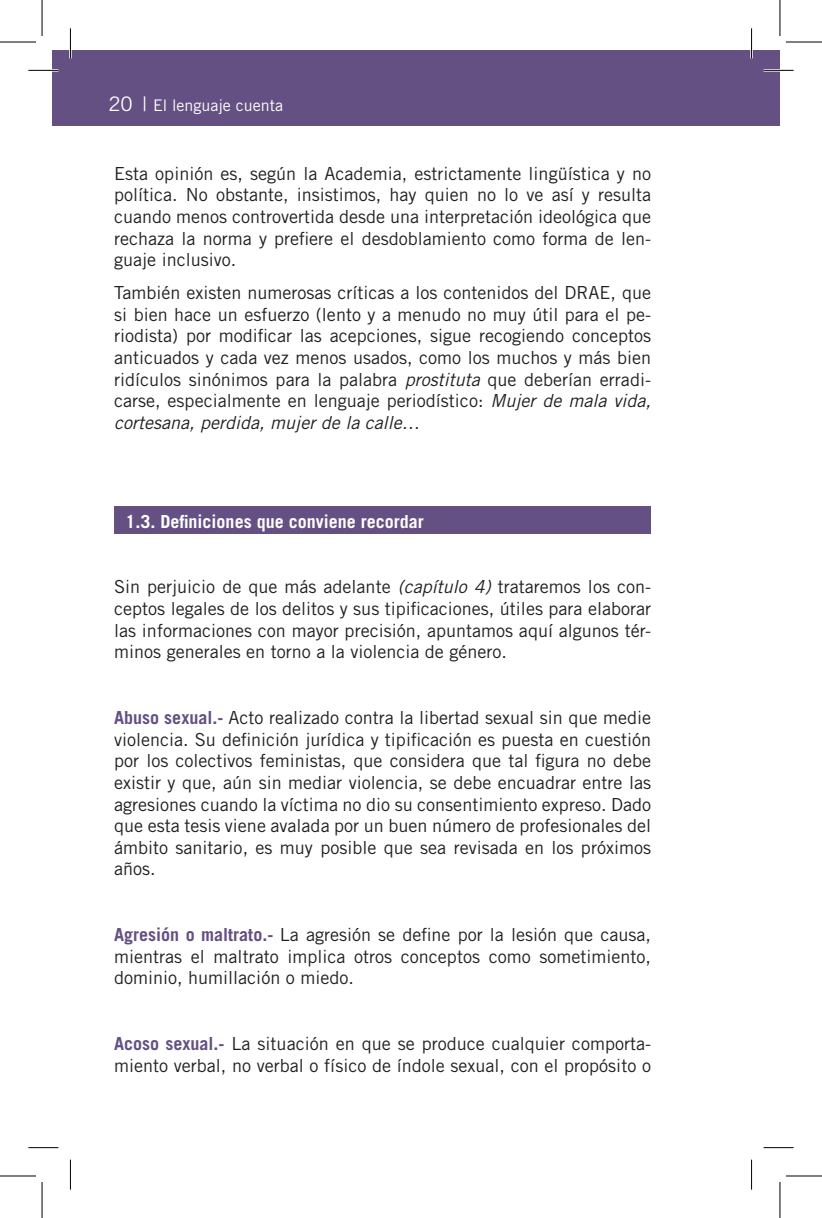
<style>
.page{position:relative;width:822px;height:1218px;background:#fff}
.page>*{position:absolute;margin:0;border:0;box-sizing:border-box;transform-origin:0 0}
.t1{font:18px/21.6px "Trade Gothic LT Std";color:#231f20;text-align:justify}
.t2{font:700 18px "Trade Gothic LT Std";color:#fff}
.t3{font:16px "Trade Gothic LT Std";color:#fff}
.s1{font-size:20px}
.s2{font-style:italic}
.s3{font-weight:700;color:#645083}
</style>
<div class="page">
<div style="left:52px;top:51px;width:727px;height:75px;background:#645083"></div>
<div style="left:114px;top:506px;width:536px;height:28px;background:#645083"></div>
<hr style="left:28px;top:69px;width:30px;height:3px;background:#fff">
<hr style="left:763px;top:69px;width:30px;height:3px;background:#fff">
<hr style="left:69px;top:28px;width:3px;height:30px;background:#fff">
<hr style="left:749px;top:28px;width:3px;height:30px;background:#fff">
<hr style="left:28px;top:70px;width:30px;height:1px;background:#000">
<hr style="left:763px;top:70px;width:30px;height:1px;background:#000">
<hr style="left:28px;top:1147px;width:30px;height:1px;background:#000">
<hr style="left:763px;top:1147px;width:30px;height:1px;background:#000">
<hr style="left:70px;top:28px;width:1px;height:30px;background:#000">
<hr style="left:70px;top:1160px;width:1px;height:30px;background:#000">
<hr style="left:750px;top:28px;width:1px;height:30px;background:#000">
<hr style="left:750px;top:1160px;width:1px;height:30px;background:#000">
<hr style="left:0;top:42px;width:36px;height:1px;background:#000">
<hr style="left:785px;top:42px;width:36px;height:1px;background:#000">
<hr style="left:0;top:1176px;width:36px;height:1px;background:#000">
<hr style="left:785px;top:1176px;width:36px;height:1px;background:#000">
<hr style="left:42px;top:0;width:1px;height:36px;background:#000">
<hr style="left:42px;top:1182px;width:1px;height:36px;background:#000">
<hr style="left:779px;top:0;width:1px;height:36px;background:#000">
<hr style="left:779px;top:1182px;width:1px;height:36px;background:#000">
<p class="t3" style="left:108px;top:95px;width:176px"><span class="s1">20 |</span> El lenguaje cuenta</p>
<p class="t1" style="left:114px;top:162px;width:538px">Esta opinión es, según la Academia, estrictamente lingüística y no política. No obstante, insistimos, hay quien no lo ve así y resulta cuando menos controvertida desde una interpretación ideológica que rechaza la norma y prefiere el desdoblamiento como forma de len&shy;guaje inclusivo.</p>
<p class="t1" style="left:114px;top:282px;width:538px">También existen numerosas críticas a los contenidos del DRAE, que si bien hace un esfuerzo (lento y a menudo no muy útil para el pe&shy;riodista) por modificar las acepciones, sigue recogiendo conceptos anticuados y cada vez menos usados, como los muchos y más bien ridículos sinónimos para la palabra <span class="s2">prostituta</span> que deberían erradi&shy;carse, especialmente en lenguaje periodístico: <span class="s2">Mujer de mala vida, cortesana, perdida, mujer de la calle…</span></p>
<p class="t2" style="left:125px;top:510px;width:300px">1.3. Definiciones que conviene recordar</p>
<p class="t1" style="left:114px;top:576px;width:538px">Sin perjuicio de que más adelante <span class="s2">(capítulo 4)</span> trataremos los con&shy;ceptos legales de los delitos y sus tipificaciones, útiles para elaborar las informaciones con mayor precisión, apuntamos aquí algunos tér&shy;minos generales en torno a la violencia de género.</p>
<p class="t1" style="left:114px;top:707px;width:538px"><span class="s3">Abuso sexual.-</span> Acto realizado contra la libertad sexual sin que medie violencia. Su definición jurídica y tipificación es puesta en cuestión por los colectivos feministas, que considera que tal figura no debe existir y que, aún sin mediar violencia, se debe encuadrar entre las agresiones cuando la víctima no dio su consentimiento expreso. Dado que esta tesis viene avalada por un buen número de profesionales del ámbito sanitario, es muy posible que sea revisada en los próximos años.</p>
<p class="t1" style="left:114px;top:924px;width:538px"><span class="s3">Agresión o maltrato.-</span> La agresión se define por la lesión que causa, mientras el maltrato implica otros conceptos como sometimiento, dominio, humillación o miedo.</p>
<p class="t1" style="left:114px;top:1033px;width:538px"><span class="s3">Acoso sexual.-</span> La situación en que se produce cualquier comporta&shy;miento verbal, no verbal o físico de índole sexual, con el propósito o</p>
</div>
